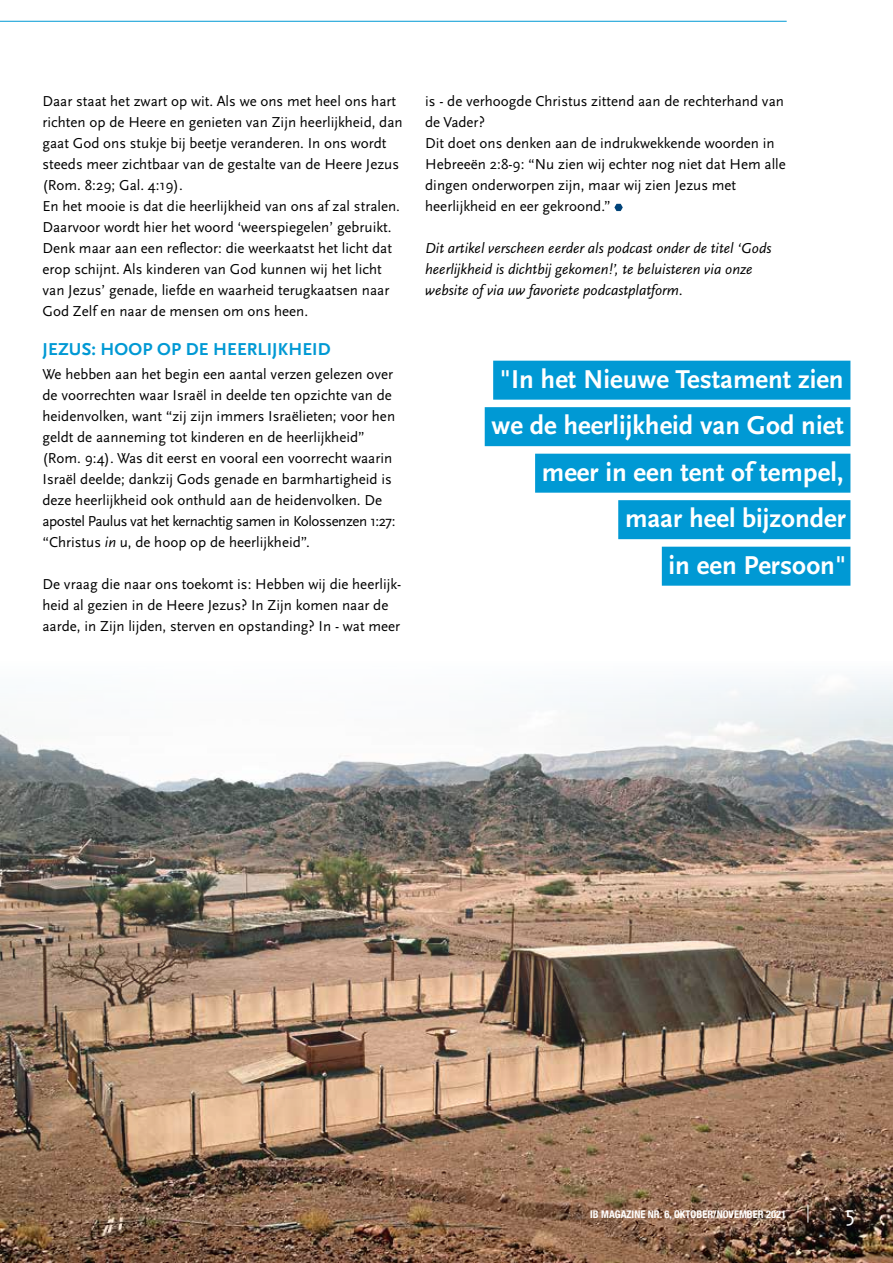
<style>
.page{position:relative;width:893px;height:1263px;background:#fff}
.page>*{position:absolute;margin:0;border:0;box-sizing:border-box;transform-origin:0 0}
.t1{font:700 27px/46.5px "Scala Sans OT";color:#fff;text-align:right}
.t2{font:22.5px "Scala Sans OT";color:#fff}
.t3{font:700 18px "Scala Sans OT";letter-spacing:.01em;color:#0099d4}
.t4{font:15px/21px "Scala Sans OT";color:#000}
.t5{font:italic 15px/21px "Scala Sans OT";color:#000}
.t6{font:700 condensed 10.5px "Helvetica Neue";color:#fff}
.s1{font-style:italic}
.s2{color:#0099d4}
</style>
<div class="page">
<img style="left:0;top:678px;width:893px;height:585px">
<hr style="left:0;top:21px;width:787px;height:1px;background:#0099d4">
<div style="left:493px;top:361px;width:357px;height:39px;background:#0099d4"></div>
<div style="left:485px;top:407px;width:365px;height:39px;background:#0099d4"></div>
<div style="left:535px;top:454px;width:315px;height:39px;background:#0099d4"></div>
<div style="left:618px;top:500px;width:232px;height:39px;background:#0099d4"></div>
<div style="left:662px;top:547px;width:188px;height:39px;background:#0099d4"></div>
<svg style="left:614px;top:204px;width:9px;height:7px"></svg>
<svg style="left:807px;top:1204px;width:1px;height:18px"></svg>
<p class="t4" style="left:43px;top:91px;width:362px">Daar staat het zwart op wit. Als we ons met heel ons hart richten op de Heere en genieten van Zijn heerlijkheid, dan gaat God ons stukje bij beetje veranderen. In ons wordt steeds meer zichtbaar van de gestalte van de Heere Jezus (Rom. 8:29; Gal. 4:19).<br>En het mooie is dat die heerlijkheid van ons af zal stralen.<br>Daarvoor wordt hier het woord ‘weerspiegelen’ gebruikt.<br>Denk maar aan een reflector: die weerkaatst het licht dat erop schijnt. Als kinderen van God kunnen wij het licht van Jezus’ genade, liefde en waarheid terugkaatsen naar God Zelf en naar de mensen om ons heen.</p>
<p class="t3" style="left:43px;top:339px;width:290px">JEZUS: HOOP OP DE HEERLIJKHEID</p>
<p class="t4" style="left:43px;top:364px;width:355px">We hebben aan het begin een aantal verzen gelezen over de voorrechten waar Israël in deelde ten opzichte van de heidenvolken, want “zij zijn immers Israëlieten; voor hen geldt de aanneming tot kinderen en de heerlijkheid” (Rom. 9:4). Was dit eerst en vooral een voorrecht waarin Israël deelde; dankzij Gods genade en barmhartigheid is deze heerlijkheid ook onthuld aan de heidenvolken. De apostel Paulus vat het kernachtig samen in Kolossenzen 1:27: “Christus <span class="s1">in</span> u, de hoop op de heerlijkheid”.</p>
<p class="t4" style="left:43px;top:574px;width:360px">De vraag die naar ons toekomt is: Hebben wij die heerlijk&shy;heid al gezien in de Heere Jezus? In Zijn komen naar de aarde, in Zijn lijden, sterven en opstanding? In - wat meer</p>
<p class="t4" style="left:425px;top:91px;width:362px">is - de verhoogde Christus zittend aan de rechterhand van de Vader?<br>Dit doet ons denken aan de indrukwekkende woorden in Hebreeën 2:8-9: “Nu zien wij echter nog niet dat Hem alle dingen onderworpen zijn, maar wij zien Jezus met heerlijkheid en eer gekroond.”</p>
<p class="t5" style="left:425px;top:238px;width:348px">Dit artikel verscheen eerder als podcast onder de titel ‘Gods heerlijkheid is dichtbij gekomen!’, te beluisteren via onze website of via uw favoriete podcastplatform.</p>
<h1 class="t1" style="left:491px;top:356px;width:360px">"In het Nieuwe Testament zien<span class="s2">. </span>we de heerlijkheid van God niet<span class="s2">. </span>meer in een tent of tempel,<span class="s2">. </span>maar heel bijzonder<span class="s2">.<br></span>in een Persoon"<span class="s2">.</span></h1>
<p class="t6" style="left:590px;top:1208px;width:198px">IB MAGAZINE NR. 6, OKTOBER/NOVEMBER 2021</p>
<h2 class="t2" style="left:845px;top:1201px;width:11px">5</h2>
</div>
